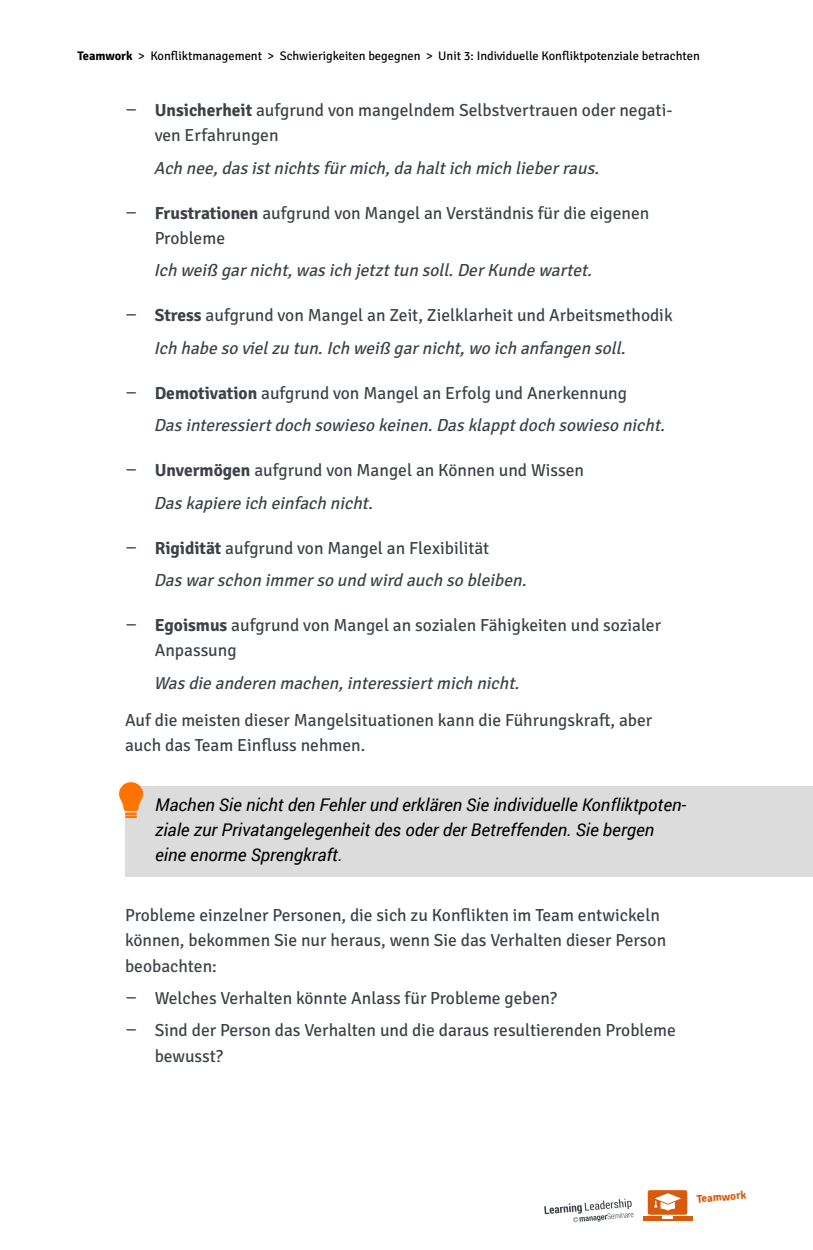
<style>
.page{position:relative;width:813px;height:1250px;background:#fff}
.page>*{position:absolute;margin:0;border:0;box-sizing:border-box;transform-origin:0 0}
.t1{font:17.5px/25px "Signika Negative";color:#3c4246}
.t2{font:italic 17.5px/32.5px "Signika Negative";color:#3c4246}
.t3{font:italic 17.5px/25px "Roboto";color:#000}
.t4{font:12.5px "Signika Negative";color:#000}
.t5{font:700 11.25px "Signika Negative";color:#d75a0d}
.s1{font-weight:700}
.s2{font-family:"Roboto"}
.s3{font-style:italic}
.s4{font-family:"Roboto";font-style:normal}
.s5{font-weight:700;font-style:normal}
.s6{font-style:normal}
</style>
<div class="page">
<div style="left:647px;top:1190px;width:40px;height:25px;background:#d75a0d;border-radius:2px"></div>
<svg style="left:643px;top:1216px;width:49px;height:5px"></svg>
<img style="left:654px;top:1194px;width:27px;height:16px">
<svg style="left:544px;top:1199px;width:89px;height:23px"></svg>
<div style="left:125px;top:787px;width:687px;height:90px;background:#dcdcdc"></div>
<img style="left:120px;top:782px;width:23px;height:35px">
<p class="t4" style="left:78px;top:47px;width:623px"><span class="s1">Teamwork</span> &gt; Konfliktmanagement &gt; Schwierigkeiten begegnen &gt; Unit 3: Individuelle Konfliktpotenziale betrachten</p>
<p class="t1" style="left:155px;top:97px;width:519px;text-indent:-30px"><span class="s2">–</span> <span class="s1">Unsicherheit</span> aufgrund von mangelndem Selbstvertrauen oder negati&shy;ven Erfahrungen</p>
<p class="t2" style="left:154px;top:151px;width:451px">Ach nee,dasistnichtsfürmich,dahaltich mich lieberraus.</p>
<p class="t1" style="left:155px;top:199px;width:496px;text-indent:-30px"><span class="s2">–</span> <span class="s1">Frustrationen</span> aufgrund von Mangel an Verständnis für die eigenen<br>Probleme</p>
<p class="t2" style="left:154px;top:253px;width:444px">Ich weiß garnicht,wasich jetzttun soll.DerKundewartet.</p>
<p class="t1" style="left:154px;top:298px;width:520px;line-height:32.5px;text-indent:-29px"><span class="s2">–</span> <span class="s1">Stress</span> aufgrund von Mangel an Zeit, Zielklarheit und Arbeitsmethodik<br><span class="s3">Ich habeso vielzu tun.Ich weiß garnicht,wo ich anfangen soll.</span></p>
<p class="t2" style="left:154px;top:376px;width:517px;text-indent:-29px"><span class="s4">–</span> <span class="s5">Demotivation</span> <span class="s6">aufgrund von Mangel an Erfolg und Anerkennung<br></span>Dasinteressiertdoch sowieso keinen.Dasklapptdoch sowieso nicht.</p>
<p class="t1" style="left:154px;top:453px;width:432px;line-height:32.5px;text-indent:-29px"><span class="s2">–</span> <span class="s1">Unvermögen</span> aufgrund von Mangel an Können und Wissen<br><span class="s3">Daskapiereich einfach nicht.</span></p>
<p class="t2" style="left:154px;top:531px;width:379px;text-indent:-29px"><span class="s4">–</span> <span class="s5">Rigidität</span> <span class="s6">aufgrund von Mangel an Flexibilität<br></span>Daswarschon immerso und wird auch so bleiben.</p>
<p class="t1" style="left:155px;top:612px;width:508px;text-indent:-30px"><span class="s2">–</span> <span class="s1">Egoismus</span> aufgrund von Mangel an sozialen Fähigkeiten und sozialer<br>Anpassung</p>
<p class="t2" style="left:154px;top:666px;width:371px">Wasdieanderen machen,interessiertmich nicht.</p>
<p class="t1" style="left:125px;top:707px;width:528px">Auf die meisten dieser Mangelsituationen kann die Führungskraft, aber auch das Team Einfluss nehmen.</p>
<p class="t3" style="left:155px;top:792px;width:532px">Machen Sie nicht den Fehler und erklären Sie individuelle Konfliktpoten&shy;ziale zur Privatangelegenheit des oder der Betreffenden. Sie bergen eine enorme Sprengkraft.</p>
<p class="t1" style="left:125px;top:902px;width:542px">Probleme einzelner Personen, die sich zu Konflikten im Team entwickeln können, bekommen Sie nur heraus, wenn Sie das Verhalten dieser Person beobachten:</p>
<p class="t1" style="left:125px;top:984px;width:433px"><span class="s2">–</span> Welches Verhalten könnte Anlass für Probleme geben?</p>
<p class="t1" style="left:155px;top:1017px;width:523px;text-indent:-30px"><span class="s2">–</span> Sind der Person das Verhalten und die daraus resultierenden Probleme bewusst?</p>
<p class="t5" style="left:696px;top:1191px;width:51px;rotate:-5deg">Teamwork</p>
</div>
